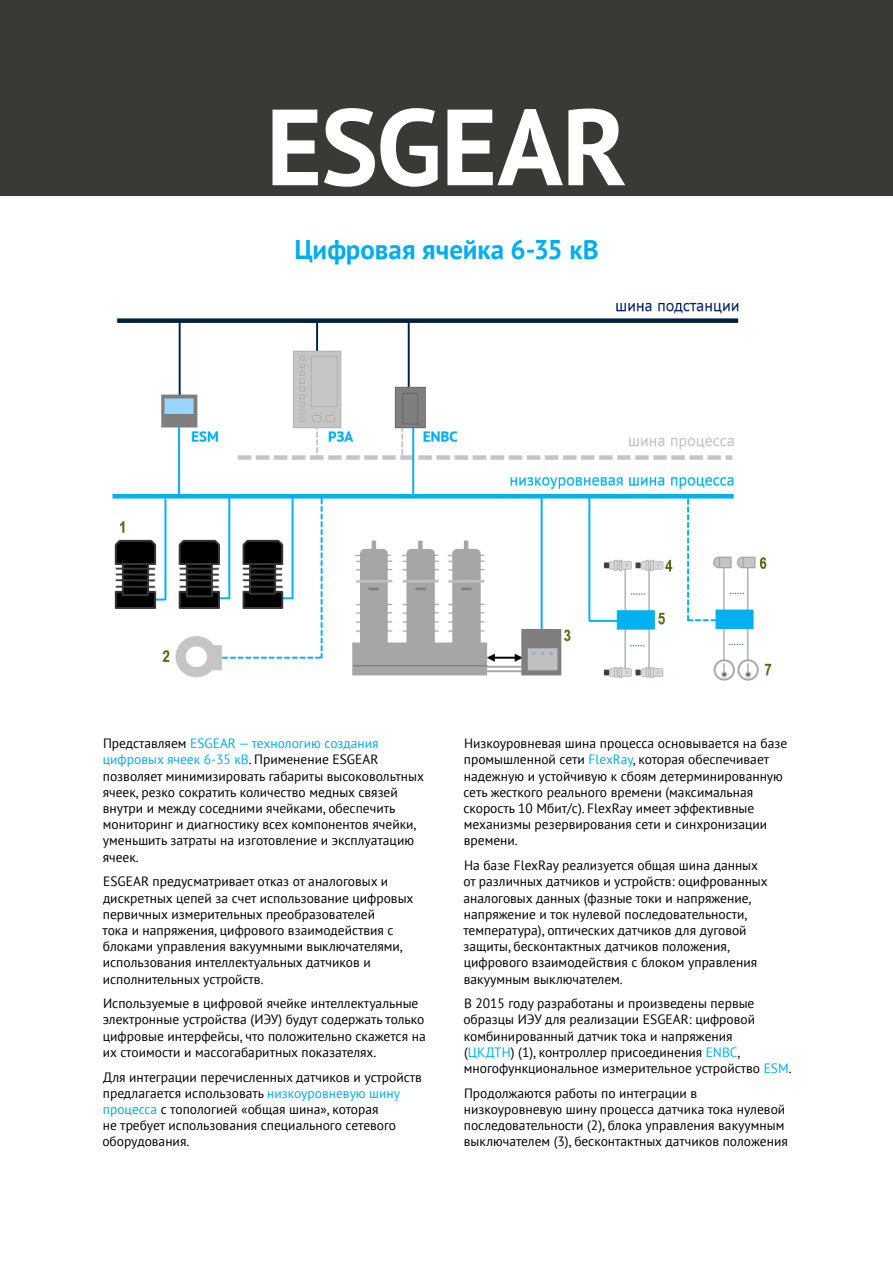
<style>
.page{position:relative;width:893px;height:1263px;background:#fff}
.page>*{position:absolute;margin:0;border:0;box-sizing:border-box;transform-origin:0 0}
.t1{font:700 108px "PT Sans";letter-spacing:-.01em;color:#fff}
.t2{font:700 27px "PT Sans";letter-spacing:-.005em;color:#00aeef}
.t3{font:13.5px/16.2px "PT Sans";color:#000}
.s1{color:#00aeef}
</style>
<div class="page">
<div style="left:0;top:0;width:893px;height:196px;background:#383a35"></div>
<img style="left:112px;top:302px;width:660px;height:379px">
<h1 class="t1" style="left:266px;top:76px;width:362px">ESGEAR</h1>
<h2 class="t2" style="left:294px;top:232px;width:306px">Цифровая ячейка 6-35 кВ</h2>
<p class="t3" style="left:103px;top:735px;width:323px">Представляем <span class="s1">ESGEAR — технологию создания цифровых ячеек 6-35 кВ</span>. Применение ESGEAR позволяет минимизировать габариты высоковольтных ячеек, резко сократить количество медных связей внутри и между соседними ячейками, обеспечить мониторинг и диагностику всех компонентов ячейки, уменьшить затраты на изготовление и эксплуатацию ячеек.</p>
<p class="t3" style="left:103px;top:873px;width:313px">ESGEAR предусматривает отказ от аналоговых и дискретных цепей за счет использование цифровых первичных измерительных преобразователей<br>тока и напряжения, цифрового взаимодействия с блоками управления вакуумными выключателями, использования интеллектуальных датчиков и исполнительных устройств.</p>
<p class="t3" style="left:103px;top:995px;width:324px">Используемые в цифровой ячейке интеллектуальные электронные устройства (ИЭУ) будут содержать только цифровые интерфейсы, что положительно скажется на их стоимости и массогабаритных показателях.</p>
<p class="t3" style="left:102px;top:1068px;width:321px">Для интеграции перечисленных датчиков и устройств предлагается использовать <span class="s1">низкоуровневую шину процесса</span> с топологией «общая шина», которая<br>не требует использования специального сетевого оборудования.</p>
<p class="t3" style="left:463px;top:735px;width:325px">Низкоуровневая шина процесса основывается на базе промышленной сети <span class="s1">FlexRay</span>, которая обеспечивает надежную и устойчивую к сбоям детерминированную сеть жесткого реального времени (максимальная скорость 10 Мбит/с). FlexRay имеет эффективные механизмы резервирования сети и синхронизации времени.</p>
<p class="t3" style="left:463px;top:857px;width:306px">На базе FlexRay реализуется общая шина данных от различных датчиков и устройств: оцифрованных аналоговых данных (фазные токи и напряжение, напряжение и ток нулевой последовательности, температура), оптических датчиков для дуговой защиты, бесконтактных датчиков положения, цифрового взаимодействия с блоком управления вакуумным выключателем.</p>
<p class="t3" style="left:463px;top:995px;width:330px">В 2015 году разработаны и произведены первые образцы ИЭУ для реализации ESGEAR: цифровой комбинированный датчик тока и напряжения<br>(<span class="s1">ЦКДТН</span>) (1), контроллер присоединения <span class="s1">ENBC</span>, многофункциональное измерительное устройство <span class="s1">ESM</span>.</p>
<p class="t3" style="left:464px;top:1084px;width:325px">Продолжаются работы по интеграции в низкоуровневую шину процесса датчика тока нулевой последовательности (2), блока управления вакуумным выключателем (3), бесконтактных датчиков положения</p>
</div>
